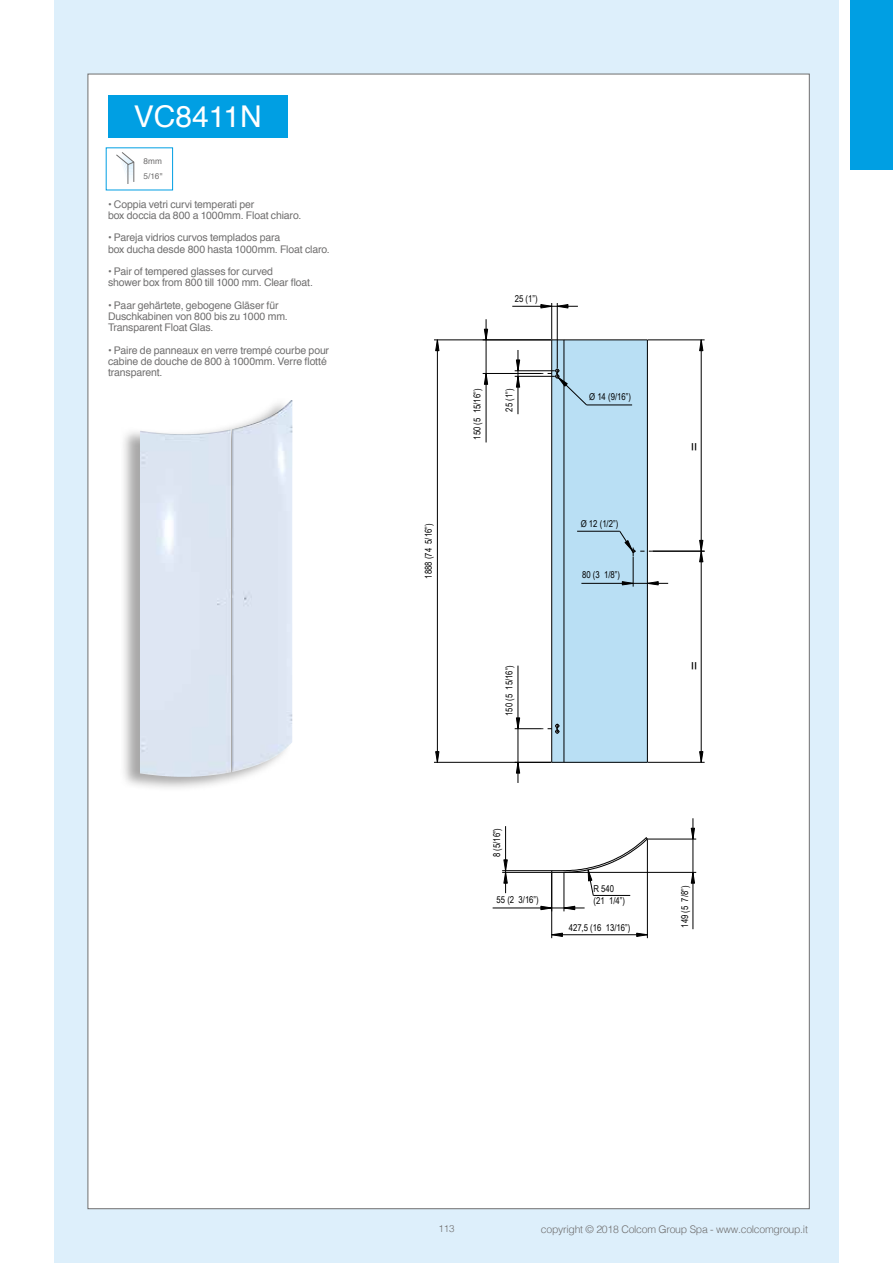
<style>
.page{position:relative;width:893px;height:1263px;background:#fff}
.page>*{position:absolute;margin:0;border:0;box-sizing:border-box;transform-origin:0 0}
.t1{font:30px "Helvetica";color:#fff}
.t2{font:14.25px "Helvetica";color:#000}
.t3{font:10.5px/11.2px "Helvetica";letter-spacing:-.015em;color:#706f6f}
.t4{font:300 10.5px "Helvetica";letter-spacing:-.025em;color:#706f6f}
.t5{font:300 9.75px "Helvetica";color:#706f6f}
.t6{font:9.45px/11.4px "Arial Narrow";color:#000}
.t7{font:8.25px/15px "Helvetica";color:#706f6f}
</style>
<div class="page">
<div style="left:54px;top:0;width:785px;height:1263px;background:#ddeffb"></div>
<div style="left:850px;top:0;width:43px;height:170px;background:#009fe3"></div>
<div style="left:88px;top:74px;width:722px;height:1135px;background:#fff;border:1px solid #706f6f"></div>
<div style="left:120px;top:396px;width:172px;height:396px;background:#706f6f;opacity:.6"></div>
<img style="left:250px;top:400px;width:41px;height:25px">
<div style="left:108px;top:95px;width:180px;height:42px;background:#009fe3"></div>
<svg style="left:116px;top:152px;width:19px;height:32px"></svg>
<div style="left:552px;top:340px;width:95px;height:422px;background:#b9dff4"></div>
<hr style="left:564px;top:340px;width:1px;height:422px;background:#000">
<hr style="left:647px;top:340px;width:1px;height:422px;background:#000">
<hr style="left:564px;top:762px;width:83px;height:1px;background:#000">
<hr style="left:564px;top:340px;width:83px;height:1px;background:#000">
<svg style="left:552px;top:762px;width:12px;height:1px"></svg>
<hr style="left:551px;top:340px;width:1px;height:422px;background:#000">
<hr style="left:633px;top:557px;width:1px;height:30px;background:#000">
<hr style="left:581px;top:583px;width:52px;height:1px;background:#000">
<hr style="left:648px;top:762px;width:57px;height:1px;background:#000">
<hr style="left:701px;top:551px;width:1px;height:211px;background:#000">
<hr style="left:652px;top:551px;width:53px;height:1px;background:#000">
<hr style="left:648px;top:340px;width:57px;height:1px;background:#000">
<hr style="left:701px;top:340px;width:1px;height:211px;background:#000">
<hr style="left:518px;top:666px;width:1px;height:63px;background:#000">
<hr style="left:518px;top:729px;width:1px;height:33px;background:#000">
<hr style="left:483px;top:373px;width:59px;height:1px;background:#000">
<hr style="left:486px;top:340px;width:1px;height:33px;background:#000">
<hr style="left:486px;top:373px;width:1px;height:69px;background:#000">
<svg style="left:622px;top:581px;width:46px;height:4px"></svg>
<svg style="left:699px;top:751px;width:4px;height:11px"></svg>
<svg style="left:699px;top:540px;width:4px;height:22px"></svg>
<svg style="left:699px;top:340px;width:4px;height:11px"></svg>
<svg style="left:516px;top:763px;width:4px;height:20px"></svg>
<svg style="left:484px;top:319px;width:4px;height:21px"></svg>
<svg style="left:484px;top:374px;width:4px;height:10px"></svg>
<hr style="left:577px;top:531px;width:43px;height:1px;background:#000">
<svg style="left:515px;top:718px;width:44px;height:16px"></svg>
<hr style="left:587px;top:405px;width:45px;height:1px;background:#000">
<hr style="left:437px;top:340px;width:1px;height:422px;background:#000">
<hr style="left:434px;top:340px;width:117px;height:1px;background:#000">
<hr style="left:434px;top:762px;width:117px;height:1px;background:#000">
<hr style="left:551px;top:303px;width:1px;height:37px;background:#000">
<hr style="left:557px;top:303px;width:1px;height:65px;background:#000">
<hr style="left:512px;top:306px;width:40px;height:1px;background:#000">
<hr style="left:515px;top:370px;width:40px;height:1px;background:#000">
<hr style="left:515px;top:376px;width:40px;height:1px;background:#000">
<hr style="left:518px;top:376px;width:1px;height:38px;background:#000">
<svg style="left:541px;top:304px;width:37px;height:4px"></svg>
<svg style="left:620px;top:531px;width:32px;height:25px"></svg>
<svg style="left:435px;top:751px;width:4px;height:11px"></svg>
<svg style="left:435px;top:340px;width:4px;height:11px"></svg>
<svg style="left:516px;top:350px;width:4px;height:37px"></svg>
<svg style="left:542px;top:369px;width:45px;height:36px"></svg>
<hr style="left:564px;top:873px;width:1px;height:38px;background:#000">
<hr style="left:593px;top:895px;width:37px;height:1px;background:#000">
<hr style="left:552px;top:934px;width:95px;height:1px;background:#000">
<hr style="left:647px;top:839px;width:1px;height:99px;background:#000">
<hr style="left:551px;top:873px;width:1px;height:65px;background:#000">
<hr style="left:505px;top:826px;width:1px;height:45px;background:#000">
<hr style="left:502px;top:870px;width:49px;height:1px;background:#000">
<hr style="left:502px;top:872px;width:49px;height:1px;background:#000">
<hr style="left:493px;top:908px;width:59px;height:1px;background:#000">
<hr style="left:564px;top:872px;width:132px;height:1px;background:#000">
<hr style="left:648px;top:839px;width:48px;height:1px;background:#000">
<hr style="left:693px;top:872px;width:1px;height:57px;background:#000">
<hr style="left:693px;top:839px;width:1px;height:33px;background:#000">
<svg style="left:551px;top:837px;width:97px;height:58px"></svg>
<svg style="left:637px;top:933px;width:10px;height:3px"></svg>
<svg style="left:552px;top:933px;width:10px;height:3px"></svg>
<svg style="left:541px;top:906px;width:44px;height:4px"></svg>
<svg style="left:504px;top:860px;width:3px;height:33px"></svg>
<svg style="left:691px;top:872px;width:4px;height:11px"></svg>
<svg style="left:691px;top:818px;width:4px;height:21px"></svg>
<p class="t1" style="left:134px;top:93px;width:129px">VC8411N</p>
<p class="t7" style="left:143px;top:154px;width:21px">8mm<br>5/16"</p>
<p class="t3" style="left:108px;top:199px;width:195px">• Coppia vetri curvi temperati per<br>box doccia da 800 a 1000mm. Float chiaro.</p>
<p class="t3" style="left:108px;top:232px;width:223px">• Pareja vidrios curvos templados para<br>box ducha desde 800 hasta 1000mm. Float claro.</p>
<p class="t3" style="left:108px;top:266px;width:206px">• Pair of tempered glasses for curved<br>shower box from 800 till 1000 mm. Clear float.</p>
<p class="t3" style="left:108px;top:300px;width:181px">• Paar gehärtete, gebogene Gläser für<br>Duschkabinen von 800 bis zu 1000 mm.<br>Transparent Float Glas.</p>
<p class="t3" style="left:108px;top:345px;width:223px">• Paire de panneaux en verre trempé courbe pour cabine de douche de 800 à 1000mm. Verre flotté transparent.</p>
<p class="t6" style="left:515px;top:293px;width:24px">25 (1”)</p>
<p class="t6" style="left:471px;top:440px;width:52px;rotate:-90deg">150 (5 15/16”)</p>
<p class="t6" style="left:503px;top:412px;width:24px;rotate:-90deg">25 (1”)</p>
<p class="t6" style="left:589px;top:391px;width:43px">Ø 14 (9/16”)</p>
<p class="t6" style="left:422px;top:579px;width:57px;rotate:-90deg">1888 (74 5/16”)</p>
<p class="t6" style="left:581px;top:518px;width:39px">Ø 12 (1/2”)</p>
<p class="t6" style="left:582px;top:569px;width:39px">80 (3 1/8”)</p>
<p class="t6" style="left:503px;top:716px;width:52px;rotate:-90deg">150 (5 15/16”)</p>
<p class="t6" style="left:491px;top:857px;width:31px;rotate:-90deg">8 (5/16”)</p>
<p class="t6" style="left:497px;top:893px;width:44px">55 (2 3/16”)</p>
<p class="t6" style="left:593px;top:883px;width:33px">R 540 (21 1/4”)</p>
<p class="t6" style="left:569px;top:922px;width:63px">427,5 (16 13/16”)</p>
<p class="t2" style="left:682px;top:451px;width:10px;rotate:-90deg">=</p>
<p class="t2" style="left:682px;top:670px;width:10px;rotate:-90deg">=</p>
<p class="t6" style="left:679px;top:928px;width:44px;rotate:-90deg">149 (5 7/8”)</p>
<p class="t5" style="left:438px;top:1220px;width:18px">113</p>
<p class="t4" style="left:541px;top:1220px;width:268px">copyright © 2018 Colcom Group Spa - www.colcomgroup.it</p>
</div>
